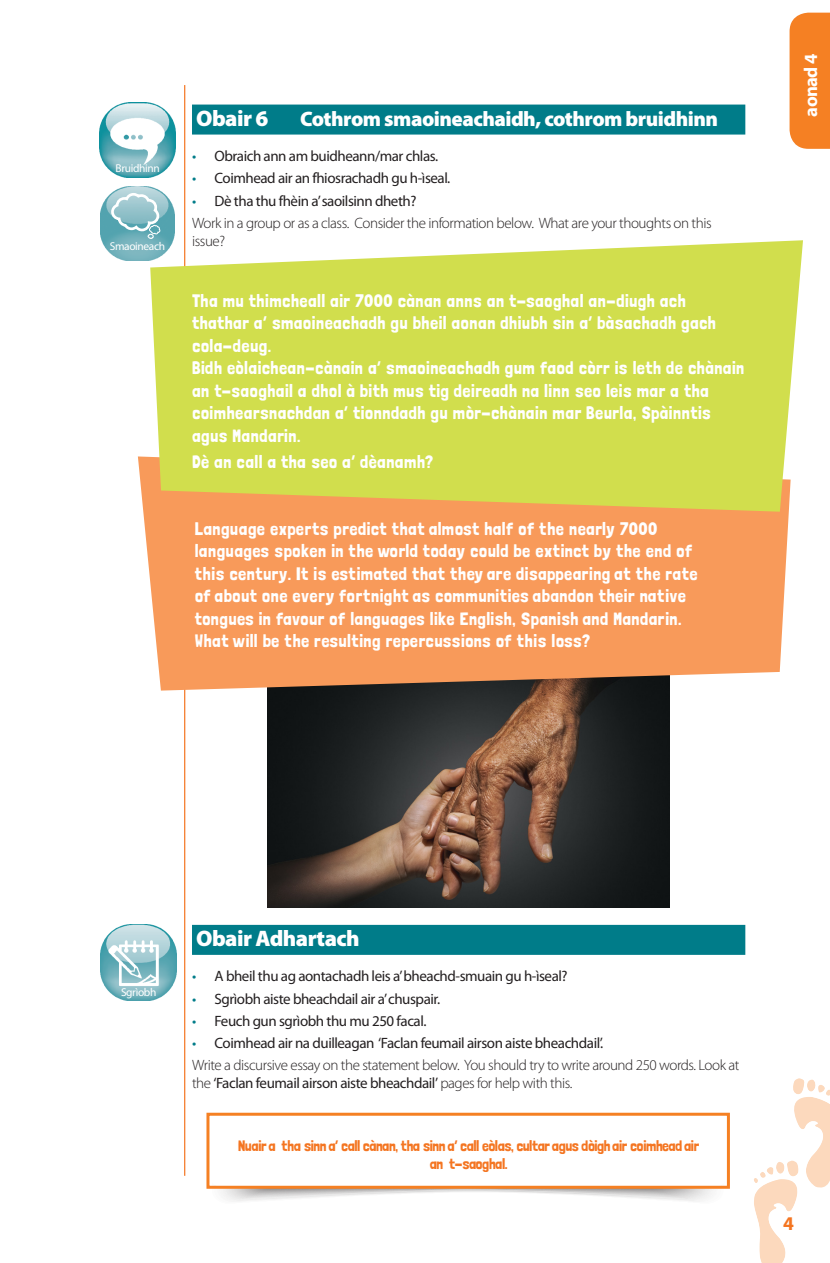
<style>
.page{position:relative;width:830px;height:1263px;background:#fff}
.page>*{position:absolute;margin:0;border:0;box-sizing:border-box;transform-origin:0 0}
.section_sub_1_line{font:900 22.5px "Myriad Pro";letter-spacing:-.025em;color:#fff}
.section_sub_1_line-2{font:900 21px "Myriad Pro";letter-spacing:-.025em;color:#fff}
.module_hd_1{font:700 19.5px "Myriad Pro";color:#f47521}
.section_hd2{font:700 18.6px "Myriad Pro";letter-spacing:-.03em;color:#fff}
.poem_text_v2{font:18px/22.5px "Londrina Solid";letter-spacing:.025em;color:#fff}
.poem_text{font:18px/22.5px "Londrina Solid";letter-spacing:.02em;color:#fff}
.t1{font:15px "Myriad Pro";letter-spacing:-.03em;color:#231f20}
.body_english{font:300 15px/18px "Myriad Pro";letter-spacing:-.03em;color:#231f20}
.body_english-2{font:15px/18px "Londrina Solid";letter-spacing:-.03em;color:#f47521;text-align:center}
.body_gen{font:11.4px "Myriad Pro";letter-spacing:-.03em;color:#fff}
.s1{color:#007c89}
.s2{font-weight:400}
</style>
<div class="page">
<img style="left:267px;top:691px;width:401px;height:216px">
<hr style="left:184px;top:85px;width:1px;height:1091px;background:#f47521">
<svg style="left:220px;top:1189px;width:494px;height:12px"></svg>
<svg style="left:209px;top:1112px;width:517px;height:1px"></svg>
<div style="left:206px;top:1113px;width:523px;height:76px;border:3px solid #f58023"></div>
<svg style="left:138px;top:456px;width:651px;height:235px;background:#f19a60"></svg>
<svg style="left:150px;top:240px;width:652px;height:272px;background:#d5dd59"></svg>
<div style="left:192px;top:105px;width:553px;height:30px;background:#007c89"></div>
<div style="left:192px;top:925px;width:553px;height:30px;background:#007c89"></div>
<img style="left:101px;top:187px;width:74px;height:74px">
<svg style="left:110px;top:192px;width:51px;height:48px;background:#97c5cd"></svg>
<img style="left:100px;top:102px;width:76px;height:76px">
<img style="left:101px;top:925px;width:75px;height:75px">
<div style="left:789px;top:13px;width:40px;height:136px;background:#f58023"></div>
<img style="left:754px;top:1161px;width:44px;height:102px">
<img style="left:791px;top:1078px;width:38px;height:110px">
<p class="body_gen" style="left:115px;top:161px;width:46px">Bruidhinn</p>
<p class="body_gen" style="left:110px;top:239px;width:57px">Smaoineach</p>
<p class="section_sub_1_line" style="left:196px;top:106px;width:74px">Obair 6</p>
<p class="section_sub_1_line-2" style="left:300px;top:107px;width:419px">Cothrom smaoineachaidh, cothrom bruidhinn</p>
<p class="t1" style="left:192px;top:147px;width:248px"><span class="s1">•</span> Obraich ann am buidheann/mar chlas.</p>
<p class="t1" style="left:192px;top:169px;width:260px"><span class="s1">•</span> Coimhead air an fhiosrachadh gu h-ìseal.</p>
<p class="t1" style="left:192px;top:191px;width:226px"><span class="s1">•</span> Dè tha thu fhèin a’ saoilsinn dheth?</p>
<p class="body_english" style="left:192px;top:214px;width:521px">Work in a group or as a class. Consider the information below. What are your thoughts on this issue?</p>
<p class="poem_text_v2" style="left:192px;top:289px;width:553px">Tha mu thimcheall air 7000 cànan anns an t-saoghal an-diugh ach thathar a’ smaoineachadh gu bheil aonan dhiubh sin a’ bàsachadh gach cola-deug.<br>Bidh eòlaichean-cànain a’ smaoineachadh gum faod còrr is leth de chànain an t-saoghail a dhol à bith mus tig deireadh na linn seo leis mar a tha coimhearsnachdan a’ tionndadh gu mòr-chànain mar Beurla, Spàinntis agus Mandarin.</p>
<p class="poem_text_v2" style="left:192px;top:450px;width:242px">Dè an call a tha seo a’ dèanamh?</p>
<p class="poem_text" style="left:194px;top:517px;width:504px">Language experts predict that almost half of the nearly 7000 languages spoken in the world today could be extinct by the end of this century. It is estimated that they are disappearing at the rate of about one every fortnight as communities abandon their native tongues in favour of languages like English, Spanish and Mandarin.<br>What will be the resulting repercussions of this loss?</p>
<p class="section_hd2" style="left:798px;top:117px;width:65px;rotate:-90deg">aonad 4</p>
<p class="body_gen" style="left:121px;top:985px;width:37px">Sgrìobh</p>
<p class="section_sub_1_line" style="left:196px;top:926px;width:165px">Obair Adhartach</p>
<p class="t1" style="left:192px;top:967px;width:377px"><span class="s1">•</span> A bheil thu ag aontachadh leis a’ bheachd-smuain gu h-ìseal?</p>
<p class="t1" style="left:192px;top:989px;width:250px"><span class="s1">•</span> Sgrìobh aiste bheachdail air a’ chuspair.</p>
<p class="t1" style="left:192px;top:1011px;width:236px"><span class="s1">•</span> Feuch gun sgrìobh thu mu 250 facal.</p>
<p class="t1" style="left:192px;top:1034px;width:412px"><span class="s1">•</span> Coimhead air na duilleagan ‘Faclan feumail airson aiste bheachdail’.</p>
<p class="body_english" style="left:192px;top:1056px;width:548px">Write a discursive essay on the statement below. You should try to write around 250 words. Look at the <span class="s2">‘Faclan feumail airson aiste bheachdail’</span> pages for help with this.</p>
<p class="body_english-2" style="left:238px;top:1136px;width:462px">Nuair a tha sinn a’ call cànan, tha sinn a’ call eòlas, cultar agus dòigh air coimhead air an t-saoghal.</p>
<p class="module_hd_1" style="left:782px;top:1211px;width:12px">4</p>
</div>
